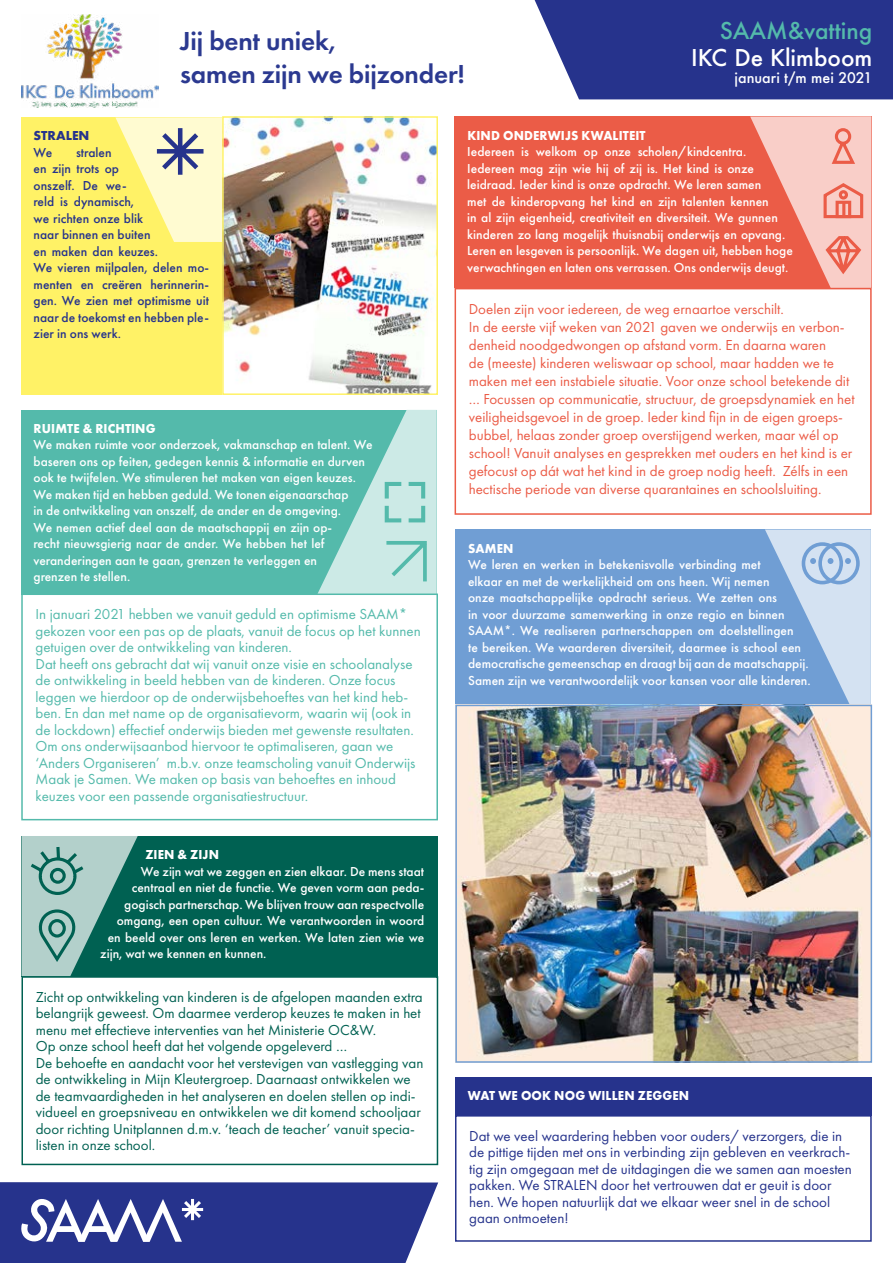
<style>
.page{position:relative;width:893px;height:1263px;background:#fff}
.page>*{position:absolute;margin:0;border:0;box-sizing:border-box;transform-origin:0 0}
.t1{font:600 27px/33px "Futura PT";letter-spacing:-.005em;color:#2b3990}
.t2{font:500 22.5px "Futura";color:#fff}
.t3{font:500 22.5px "Futura";color:#54baab}
.t4{font:15px/16.5px "Futura PT";color:#54baab}
.t5{font:15px/18px "Futura PT";color:#eb5c47}
.t6{font:15px/16.5px "Futura PT";color:#006152}
.t7{font:15px/16.5px "Futura PT";color:#26338c}
.t8{font:500 14.25px "Futura";color:#fff}
.t9{font:500 13.5px/16.5px "Futura PT";color:#fff}
.t10{font:500 13.5px/16.5px "Futura PT";color:#26338c}
.t11{font:700 13.5px "Futura PT";letter-spacing:.01em;color:#fff;scale:.95 1}
.t12{font:700 13.5px "Futura PT";color:#26338c}
</style>
<div class="page">
<div style="left:455px;top:1115px;width:417px;height:127px;border:2px solid #26338c"></div>
<div style="left:21px;top:117px;width:201px;height:278px;background:#fff266"></div>
<div style="left:455px;top:117px;width:417px;height:171px;background:#eb5c47"></div>
<div style="left:21px;top:410px;width:416px;height:184px;background:#54baab"></div>
<div style="left:455px;top:529px;width:416px;height:176px;background:#709ed4"></div>
<div style="left:22px;top:836px;width:416px;height:140px;background:#006152"></div>
<svg style="left:115px;top:117px;width:107px;height:125px"></svg>
<svg style="left:750px;top:116px;width:121px;height:172px"></svg>
<svg style="left:318px;top:410px;width:119px;height:183px"></svg>
<svg style="left:22px;top:836px;width:116px;height:140px"></svg>
<div style="left:455px;top:1077px;width:417px;height:38px;background:#26338c"></div>
<div style="left:455px;top:288px;width:417px;height:227px;border:2px solid #eb5c47"></div>
<svg style="left:765px;top:529px;width:106px;height:176px"></svg>
<div style="left:21px;top:593px;width:417px;height:227px;border:2px solid #54baab"></div>
<img style="left:225px;top:119px;width:210px;height:273px">
<div style="left:222px;top:116px;width:216px;height:279px;border:2px solid #fff266"></div>
<div style="left:22px;top:976px;width:416px;height:189px;border:2px solid #006152"></div>
<div style="left:535px;top:0;width:358px;height:99px;background:#26338c"></div>
<svg style="left:0;top:1182px;width:438px;height:81px;background:#3e4a99"></svg>
<img style="left:458px;top:708px;width:411px;height:352px">
<div style="left:455px;top:705px;width:417px;height:358px;border:2px solid #709ed4"></div>
<img style="left:21px;top:14px;width:138px;height:93px">
<h1 class="t1" style="left:180px;top:24px;width:286px">Jij bent uniek,<br>samen zijn we bijzonder!</h1>
<h2 class="t3" style="left:720px;top:15px;width:154px">SAAM&amp;vatting</h2>
<h2 class="t2" style="left:691px;top:42px;width:183px">IKC De Klimboom</h2>
<p class="t8" style="left:735px;top:68px;width:139px">januari t/m mei 2021</p>
<p class="t12" style="left:34px;top:127px;width:57px">STRALEN</p>
<p class="t10" style="left:34px;top:144px;width:20px">We</p>
<p class="t10" style="left:34px;top:144px;width:177px;text-indent:42px">stralen<br>en zijn trots op<br>onszelf. De we-<br>reld is dynamisch,<br>we richten onze blik<br>naar binnen en buiten<br>en maken dan keuzes.<br>We vieren mijlpalen, delen mo&shy;menten en creëren herinnerin&shy;gen. We zien met optimisme uit naar de toekomst en hebben ple&shy;zier in ons werk.</p>
<p class="t11" style="left:34px;top:420px;width:130px">RUIMTE &amp; RICHTING</p>
<p class="t9" style="left:34px;top:437px;width:341px">We maken ruimte voor onderzoek, vakmanschap en talent. We baseren ons op feiten, gedegen kennis &amp; informatie en durven ook te twijfelen. We stimuleren het maken van eigen keuzes.<br>We maken tijd en hebben geduld. We tonen eigenaarschap<br>in de ontwikkeling van onszelf, de ander en de omgeving.<br>We nemen actief deel aan de maatschappij en zijn op-<br>recht nieuwsgierig naar de ander. We hebben het lef veranderingen aan te gaan, grenzen te verleggen en<br>grenzen te stellen.</p>
<p class="t4" style="left:36px;top:606px;width:387px">In januari 2021 hebben we vanuit geduld en optimisme SAAM* gekozen voor een pas op de plaats, vanuit de focus op het kunnen getuigen over de ontwikkeling van kinderen.<br>Dat heeft ons gebracht dat wij vanuit onze visie en schoolanalyse de ontwikkeling in beeld hebben van de kinderen. Onze focus leggen we hierdoor op de onderwijsbehoeftes van het kind heb&shy;ben. En dan met name op de organisatievorm, waarin wij (ook in de lockdown) effectief onderwijs bieden met gewenste resultaten.<br>Om ons onderwijsaanbod hiervoor te optimaliseren, gaan we ‘Anders Organiseren’ m.b.v. onze teamscholing vanuit Onderwijs Maak je Samen. We maken op basis van behoeftes en inhoud keuzes voor een passende organisatiestructuur.</p>
<p class="t11" style="left:145px;top:846px;width:79px">ZIEN &amp; ZIJN</p>
<p class="t9" style="left:141px;top:863px;width:285px">We zijn wat we zeggen en zien elkaar. De mens staat</p>
<p class="t9" style="left:132px;top:879px;width:294px">centraal en niet de functie. We geven vorm aan peda-</p>
<p class="t9" style="left:124px;top:896px;width:302px">gogisch partnerschap. We blijven trouw aan respectvolle</p>
<p class="t9" style="left:117px;top:912px;width:309px">omgang, een open cultuur. We verantwoorden in woord</p>
<p class="t9" style="left:108px;top:929px;width:318px">en beeld over ons leren en werken. We laten zien wie we</p>
<p class="t9" style="left:100px;top:945px;width:168px">zijn, wat we kennen en kunnen.</p>
<p class="t6" style="left:36px;top:988px;width:389px">Zicht op ontwikkeling van kinderen is de afgelopen maanden extra belangrijk geweest. Om daarmee verderop keuzes te maken in het menu met effectieve interventies van het Ministerie OC&amp;W.<br>Op onze school heeft dat het volgende opgeleverd …<br>De behoefte en aandacht voor het verstevigen van vastlegging van de ontwikkeling in Mijn Kleutergroep. Daarnaast ontwikkelen we de teamvaardigheden in het analyseren en doelen stellen op indi&shy;vidueel en groepsniveau en ontwikkelen we dit komend schooljaar door richting Unitplannen d.m.v. ‘teach de teacher’ vanuit specia&shy;listen in onze school.</p>
<p class="t11" style="left:467px;top:127px;width:189px">KIND ONDERWIJS KWALITEIT</p>
<p class="t9" style="left:467px;top:144px;width:327px">Iedereen is welkom op onze scholen/kindcentra.<br>Iedereen mag zijn wie hij of zij is. Het kind is onze leidraad. Ieder kind is onze opdracht. We leren samen<br>met de kinderopvang het kind en zijn talenten kennen<br>in al zijn eigenheid, creativiteit en diversiteit. We gunnen kinderen zo lang mogelijk thuisnabij onderwijs en opvang.<br>Leren en lesgeven is persoonlijk. We dagen uit, hebben hoge verwachtingen en laten ons verrassen. Ons onderwijs deugt.</p>
<p class="t5" style="left:469px;top:299px;width:387px">Doelen zijn voor iedereen, de weg ernaartoe verschilt.<br>In de eerste vijf weken van 2021 gaven we onderwijs en verbon&shy;denheid noodgedwongen op afstand vorm. En daarna waren<br>de (meeste) kinderen weliswaar op school, maar hadden we te maken met een instabiele situatie. Voor onze school betekende dit … Focussen op communicatie, structuur, de groepsdynamiek en het veiligheidsgevoel in de groep. Ieder kind fijn in de eigen groeps&shy;bubbel, helaas zonder groep overstijgend werken, maar wél op school! Vanuit analyses en gesprekken met ouders en het kind is er gefocust op dát wat het kind in de groep nodig heeft. Zélfs in een hectische periode van diverse quarantaines en schoolsluiting.</p>
<p class="t11" style="left:468px;top:539px;width:49px">SAMEN</p>
<p class="t9" style="left:468px;top:556px;width:344px">We leren en werken in betekenisvolle verbinding met<br>elkaar en met de werkelijkheid om ons heen. Wij nemen<br>onze maatschappelijke opdracht serieus. We zetten ons<br>in voor duurzame samenwerking in onze regio en binnen SAAM*. We realiseren partnerschappen om doelstellingen<br>te bereiken. We waarderen diversiteit, daarmee is school een democratische gemeenschap en draagt bij aan de maatschappij.<br>Samen zijn we verantwoordelijk voor kansen voor alle kinderen.</p>
<p class="t11" style="left:468px;top:1087px;width:235px">WAT WE OOK NOG WILLEN ZEGGEN</p>
<p class="t7" style="left:469px;top:1127px;width:384px">Dat we veel waardering hebben voor ouders/ verzorgers, die in de pittige tijden met ons in verbinding zijn gebleven en veerkrach&shy;tig zijn omgegaan met de uitdagingen die we samen aan moesten pakken. We STRALEN door het vertrouwen dat er geuit is door hen. We hopen natuurlijk dat we elkaar weer snel in de school gaan ontmoeten!</p>
</div>
